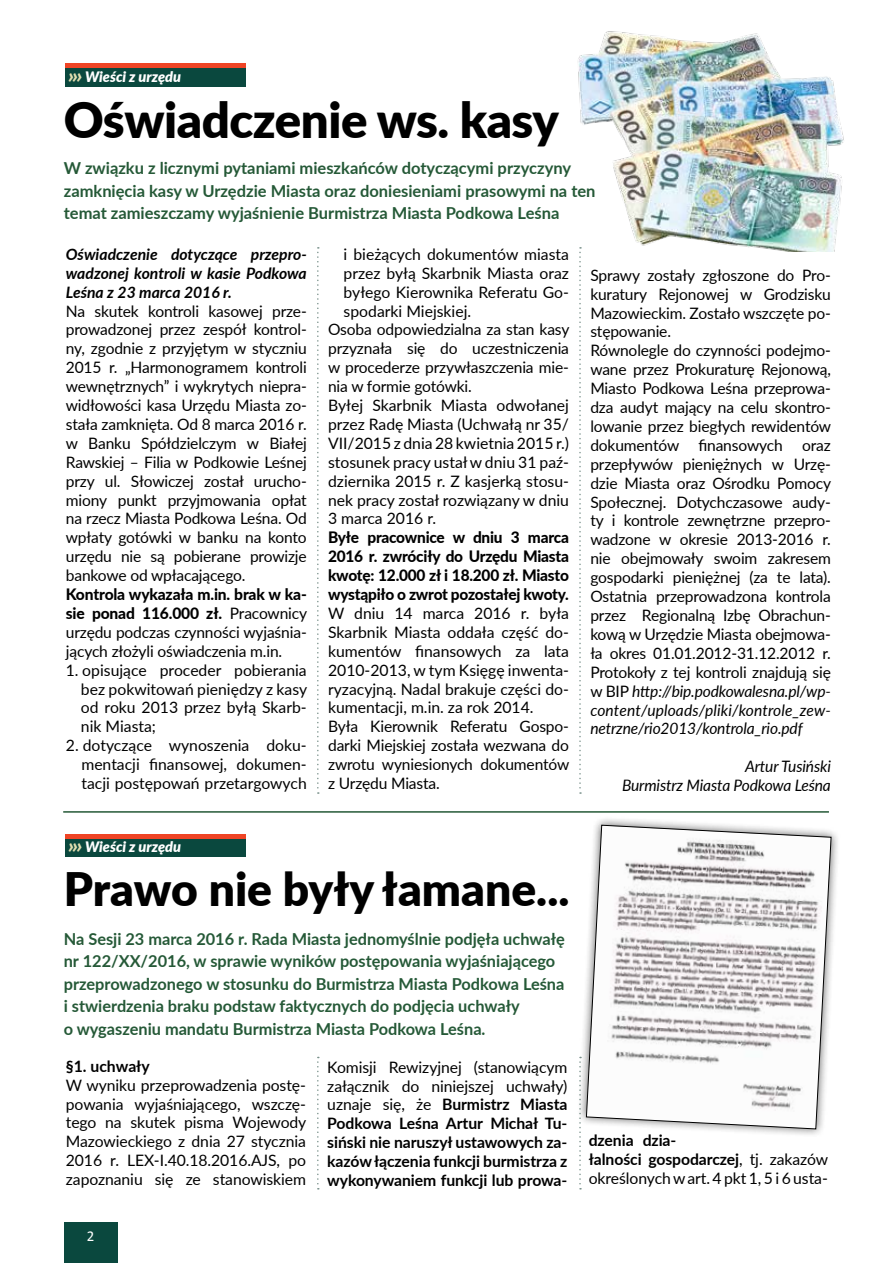
<style>
.page{position:relative;width:893px;height:1263px;background:#fff}
.page>*{position:absolute;margin:0;border:0;box-sizing:border-box;transform-origin:0 0}
.t1{font:900 49.2px "Lato";letter-spacing:-.01em;color:#000}
.t2{font:900 46.2px "Lato";color:#000}
.t3{font:700 16.5px/22.5px "Lato";color:#255937}
.t4{font:15.75px/18.9px "Lato";letter-spacing:-.01em;color:#000;text-align:justify}
.t5{font:700 15.75px/18.9px "Lato";letter-spacing:-.005em;color:#000;text-align:justify}
.t6{font:800 15.75px/18.9px "Lato";letter-spacing:-.015em;color:#000;text-align:justify}
.t7{font:italic 700 15.75px/18.9px "Lato";color:#000;text-align:justify}
.t8{font:italic 15.75px/18.9px "Lato";letter-spacing:-.01em;color:#000;text-align:right}
.t9{font:15px "Calibri";color:#fff}
.t10{font:italic 900 14.4px "Lato";color:#fff}
.s1{font-size:20.4px;color:#e2deaf}
.s2{font-weight:800}
.s3{font-style:italic}
.s4{font-weight:400}
.s5{font-weight:700}
</style>
<div class="page">
<div style="left:64px;top:1222px;width:54px;height:41px;background:#0a483e"></div>
<svg style="left:579px;top:252px;width:2px;height:542px"></svg>
<svg style="left:317px;top:247px;width:2px;height:547px"></svg>
<svg style="left:317px;top:1057px;width:2px;height:132px"></svg>
<svg style="left:579px;top:1141px;width:2px;height:48px"></svg>
<div style="left:65px;top:68px;width:180px;height:18px;background:#0a483e"></div>
<hr style="left:65px;top:64px;width:180px;height:4px;background:#ef4425">
<div style="left:65px;top:838px;width:180px;height:19px;background:#0a483e"></div>
<hr style="left:65px;top:834px;width:180px;height:4px;background:#ef4425">
<img style="left:578px;top:31px;width:266px;height:221px">
<hr style="left:63px;top:811px;width:766px;height:2px;background:#255937">
<div style="left:577px;top:816px;width:263px;height:322px;background:#000;opacity:.59"></div>
<svg style="left:586px;top:825px;width:245px;height:304px"></svg>
<p class="t10" style="left:68px;top:66px;width:114px"><span class="s1">›››</span> Wieści z urzędu</p>
<h1 class="t1" style="left:64px;top:83px;width:497px">Oświadczenie ws. kasy</h1>
<p class="t3" style="left:64px;top:156px;width:533px">W związku z licznymi pytaniami mieszkańców dotyczącymi przyczyny zamknięcia kasy w Urzędzie Miasta oraz doniesieniami prasowymi na ten temat zamieszczamy wyjaśnienie Burmistrza Miasta Podkowa Leśna</p>
<p class="t7" style="left:66px;top:244px;width:242px">Oświadczenie dotyczące przepro&shy;wadzonej kontroli w kasie Podkowa Leśna z 23 marca 2016 r.</p>
<p class="t4" style="left:66px;top:301px;width:242px">Na skutek kontroli kasowej prze&shy;prowadzonej przez zespół kontrol&shy;ny, zgodnie z przyjętym w styczniu 2015 r. „Harmonogramem kontroli wewnętrznych” i wykrytych niepra&shy;widłowości kasa Urzędu Miasta zo&shy;stała zamknięta. Od 8 marca 2016 r. w Banku Spółdzielczym w Białej Rawskiej – Filia w Podkowie Leśnej przy ul. Słowiczej został urucho&shy;miony punkt przyjmowania opłat na rzecz Miasta Podkowa Leśna. Od wpłaty gotówki w banku na konto urzędu nie są pobierane prowizje bankowe od wpłacającego.</p>
<p class="t4" style="left:66px;top:584px;width:243px"><span class="s2">Kontrola wykazała m.in. brak w ka&shy;sie ponad 116.000 zł.</span> Pracownicy urzędu podczas czynności wyjaśnia&shy;jących złożyli oświadczenia m.in.</p>
<p class="t4" style="left:81px;top:660px;width:228px;text-indent:-15px">1. opisujące proceder pobierania bez pokwitowań pieniędzy z kasy od roku 2013 przez byłą Skarb&shy;nik Miasta;</p>
<p class="t4" style="left:81px;top:735px;width:227px;text-indent:-16px">2. dotyczące wynoszenia doku&shy;mentacji finansowej, dokumen&shy;tacji postępowań przetargowych</p>
<p class="t4" style="left:344px;top:244px;width:227px">i bieżących dokumentów miasta</p>
<p class="t4" style="left:344px;top:263px;width:227px">przez byłą Skarbnik Miasta oraz</p>
<p class="t4" style="left:344px;top:282px;width:227px">byłego Kierownika Referatu Go-</p>
<p class="t4" style="left:344px;top:301px;width:129px">spodarki Miejskiej.</p>
<p class="t4" style="left:328px;top:320px;width:243px">Osoba odpowiedzialna za stan kasy</p>
<p class="t4" style="left:328px;top:338px;width:242px">przyznała się do uczestniczenia</p>
<p class="t4" style="left:328px;top:357px;width:242px">w procederze przywłaszczenia mie-</p>
<p class="t4" style="left:328px;top:376px;width:145px">nia w formie gotówki.</p>
<p class="t4" style="left:328px;top:395px;width:242px">Byłej Skarbnik Miasta odwołanej</p>
<p class="t4" style="left:328px;top:414px;width:242px">przez Radę Miasta (Uchwałą nr 35/</p>
<p class="t4" style="left:328px;top:433px;width:242px">VII/2015 z dnia 28 kwietnia 2015 r.)</p>
<p class="t4" style="left:328px;top:452px;width:242px">stosunek pracy ustał w dniu 31 paź-</p>
<p class="t4" style="left:328px;top:471px;width:242px">dziernika 2015 r. Z kasjerką stosu-</p>
<p class="t4" style="left:328px;top:490px;width:242px">nek pracy został rozwiązany w dniu</p>
<p class="t4" style="left:328px;top:509px;width:110px">3 marca 2016 r.</p>
<p class="t6" style="left:328px;top:527px;width:242px">Byłe pracownice w dniu 3 marca 2016 r. zwróciły do Urzędu Miasta kwotę: 12.000 zł i 18.200 zł. Miasto wystąpiło o zwrot pozostałej kwoty.</p>
<p class="t4" style="left:328px;top:603px;width:243px;text-align:left">W dniu 14 marca 2016 r. była<br>Skarbnik Miasta oddała część do&shy;kumentów finansowych za lata<br>2010-2013, w tym Księgę inwenta&shy;ryzacyjną. Nadal brakuje części do&shy;kumentacji, m.in. za rok 2014.<br>Była Kierownik Referatu Gospo&shy;darki Miejskiej została wezwana do zwrotu wyniesionych dokumentów z Urzędu Miasta.</p>
<p class="t4" style="left:590px;top:265px;width:242px;text-align:left">Sprawy zostały zgłoszone do Pro&shy;kuratury Rejonowej w Grodzisku Mazowieckim. Zostało wszczęte po&shy;stępowanie.<br>Równolegle do czynności podejmo&shy;wane przez Prokuraturę Rejonową, Miasto Podkowa Leśna przeprowa&shy;dza audyt mający na celu skontro&shy;lowanie przez biegłych rewidentów dokumentów finansowych oraz przepływów pieniężnych w Urzę&shy;dzie Miasta oraz Ośrodku Pomocy Społecznej. Dotychczasowe audy&shy;ty i kontrole zewnętrzne przepro&shy;wadzone w okresie 2013-2016 r. nie obejmowały swoim zakresem gospodarki pieniężnej (za te lata).<br>Ostatnia przeprowadzona kontrola przez Regionalną Izbę Obrachun&shy;kową w Urzędzie Miasta obejmowa&shy;ła okres 01.01.2012-31.12.2012 r.<br>Protokoły z tej kontroli znajdują się w BIP <span class="s3">http://bip.podkowalesna.pl/wp&shy;content/uploads/pliki/kontrole_zew&shy;netrzne/rio2013/kontrola_rio.pdf</span></p>
<p class="t8" style="left:622px;top:756px;width:210px">Artur Tusiński<br>Burmistrz Miasta Podkowa Leśna</p>
<p class="t10" style="left:68px;top:836px;width:114px"><span class="s1">›››</span> Wieści z urzędu</p>
<h2 class="t2" style="left:64px;top:854px;width:507px">Prawo nie były łamane...</h2>
<p class="t3" style="left:64px;top:927px;width:503px">Na Sesji 23 marca 2016 r. Rada Miasta jednomyślnie podjęła uchwałę nr 122/XX/2016, w sprawie wyników postępowania wyjaśniającego przeprowadzonego w stosunku do Burmistrza Miasta Podkowa Leśna i stwierdzenia braku podstaw faktycznych do podjęcia uchwały<br>o wygaszeniu mandatu Burmistrza Miasta Podkowa Leśna.</p>
<p class="t5" style="left:66px;top:1056px;width:85px">§1. uchwały</p>
<p class="t4" style="left:66px;top:1075px;width:242px">W wyniku przeprowadzenia postę&shy;powania wyjaśniającego, wszczę&shy;tego na skutek pisma Wojewody Mazowieckiego z dnia 27 stycznia 2016 r. LEX-I.40.18.2016.AJS, po zapoznaniu się ze stanowiskiem</p>
<p class="t9" style="left:87px;top:1227px;width:9px">2</p>
<p class="t5" style="left:327px;top:1057px;width:242px"><span class="s4">Komisji Rewizyjnej (stanowiącym załącznik do niniejszej uchwały) uznaje się, że</span> Burmistrz Miasta Podkowa Leśna Artur Michał Tu&shy;siński nie naruszył ustawowych za&shy;kazów łączenia funkcji burmistrza z wykonywaniem funkcji lub prowa-</p>
<p class="t4" style="left:589px;top:1130px;width:241px;text-align:left"><span class="s5">dzenia dzia-<br>łalności gospodarczej</span>, tj. zakazów określonych w art. 4 pkt 1, 5 i 6 usta-</p>
</div>
